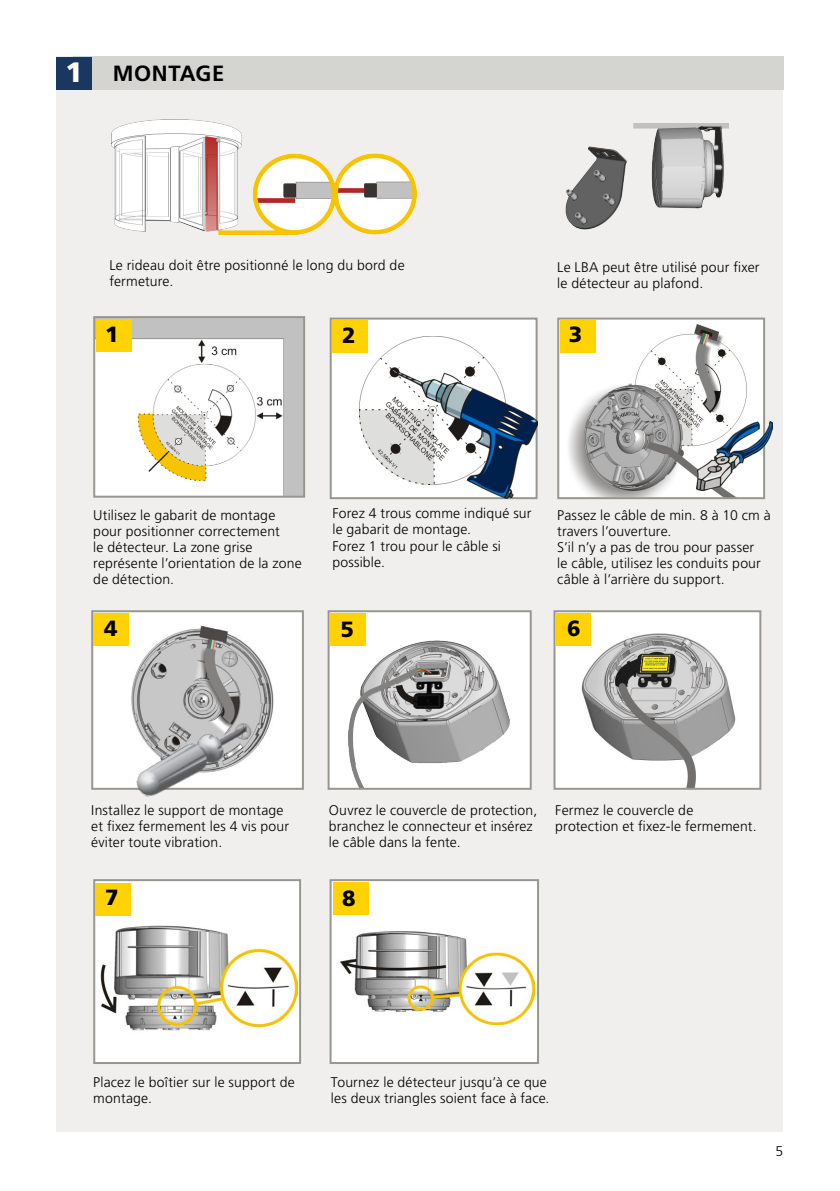
<style>
.page{position:relative;width:840px;height:1191px;background:#fff}
.page>*{position:absolute;margin:0;border:0;box-sizing:border-box;transform-origin:0 0}
.t1{font:900 28px "Frutiger LT Std";color:#fff}
.t2{font:900 22px "Frutiger LT Std";color:#000}
.t3{font:700 22px "Frutiger LT Std";letter-spacing:.025em;color:#000}
.t4{font:300 14px/16px "Frutiger LT Std";letter-spacing:.01em;color:#000}
</style>
<div class="page">
<div style="left:57px;top:56px;width:725px;height:1076px;background:#f0efee"></div>
<div style="left:92px;top:611px;width:211px;height:178px;background:#fff"></div>
<img style="left:94px;top:625px;width:180px;height:132px">
<div style="left:91px;top:610px;width:213px;height:180px;border:2px solid #969890"></div>
<div style="left:558px;top:318px;width:205px;height:180px;background:#fff"></div>
<img style="left:568px;top:324px;width:179px;height:172px">
<div style="left:557px;top:317px;width:207px;height:182px;border:2px solid #969890"></div>
<div style="left:330px;top:318px;width:206px;height:180px;background:#fff"></div>
<img style="left:359px;top:336px;width:136px;height:138px">
<div style="left:329px;top:317px;width:208px;height:182px;border:2px solid #969890"></div>
<img style="left:96px;top:319px;width:206px;height:175px">
<div style="left:93px;top:316px;width:212px;height:181px;border:2px solid #969890"></div>
<div style="left:94px;top:880px;width:206px;height:183px;background:#fff"></div>
<img style="left:96px;top:914px;width:202px;height:117px">
<div style="left:93px;top:879px;width:208px;height:185px;border:2px solid #969890"></div>
<div style="left:330px;top:880px;width:207px;height:183px;background:#fff"></div>
<img style="left:340px;top:931px;width:194px;height:93px">
<div style="left:329px;top:879px;width:209px;height:185px;border:2px solid #969890"></div>
<div style="left:554px;top:611px;width:206px;height:178px;background:#fff"></div>
<img style="left:576px;top:627px;width:160px;height:160px">
<div style="left:553px;top:610px;width:208px;height:180px;border:2px solid #969890"></div>
<div style="left:328px;top:611px;width:202px;height:178px;background:#fff"></div>
<img style="left:348px;top:631px;width:162px;height:156px">
<div style="left:327px;top:610px;width:204px;height:180px;border:2px solid #969890"></div>
<div style="left:96px;top:319px;width:35px;height:32px;background:#ffd200"></div>
<div style="left:332px;top:320px;width:35px;height:33px;background:#ffd200"></div>
<div style="left:560px;top:320px;width:35px;height:33px;background:#ffd200"></div>
<div style="left:93px;top:612px;width:36px;height:33px;background:#ffd200"></div>
<div style="left:329px;top:612px;width:36px;height:33px;background:#ffd200"></div>
<div style="left:555px;top:612px;width:35px;height:33px;background:#ffd200"></div>
<div style="left:95px;top:882px;width:35px;height:33px;background:#ffd200"></div>
<div style="left:333px;top:882px;width:35px;height:33px;background:#ffd200"></div>
<div style="left:73px;top:57px;width:709px;height:33px;background:#d4d4d1"></div>
<div style="left:57px;top:57px;width:35px;height:33px;background:#1a3760"></div>
<img style="left:393px;top:370px;width:143px;height:128px">
<img style="left:134px;top:704px;width:113px;height:93px">
<img style="left:111px;top:120px;width:305px;height:115px">
<img style="left:565px;top:124px;width:162px;height:106px">
<img style="left:695px;top:421px;width:76px;height:69px">
<h1 class="t1" style="left:65px;top:55px;width:19px">1</h1>
<h2 class="t3" style="left:113px;top:60px;width:113px">MONTAGE</h2>
<p class="t4" style="left:109px;top:257px;width:296px">Le rideau doit être positionné le long du bord de fermeture.</p>
<p class="t4" style="left:557px;top:259px;width:204px">Le LBA peut être utilisé pour fixer le détecteur au plafond.</p>
<h2 class="t2" style="left:105px;top:321px;width:15px">1</h2>
<h2 class="t2" style="left:342px;top:322px;width:15px">2</h2>
<h2 class="t2" style="left:568px;top:321px;width:15px">3</h2>
<p class="t4" style="left:93px;top:507px;width:210px">Utilisez le gabarit de montage pour positionner correctement<br>le détecteur. La zone grise représente l’orientation de la zone de détection.</p>
<p class="t4" style="left:332px;top:506px;width:200px">Forez 4 trous comme indiqué sur le gabarit de montage.<br>Forez 1 trou pour le câble si possible.</p>
<p class="t4" style="left:557px;top:507px;width:215px">Passez le câble de min. 8 à 10 cm à travers l’ouverture.<br>S’il n’y a pas de trou pour passer<br>le câble, utilisez les conduits pour câble à l’arrière du support.</p>
<h2 class="t2" style="left:104px;top:615px;width:15px">4</h2>
<h2 class="t2" style="left:340px;top:615px;width:15px">5</h2>
<h2 class="t2" style="left:567px;top:615px;width:15px">6</h2>
<p class="t4" style="left:91px;top:802px;width:199px">Installez le support de montage et fixez fermement les 4 vis pour éviter toute vibration.</p>
<p class="t4" style="left:329px;top:802px;width:210px">Ouvrez le couvercle de protection, branchez le connecteur et insérez le câble dans la fente.</p>
<p class="t4" style="left:555px;top:802px;width:203px">Fermez le couvercle de protection et fixez-le fermement.</p>
<h2 class="t2" style="left:105px;top:883px;width:15px">7</h2>
<h2 class="t2" style="left:342px;top:884px;width:15px">8</h2>
<p class="t4" style="left:93px;top:1074px;width:203px">Placez le boîtier sur le support de montage.</p>
<p class="t4" style="left:331px;top:1074px;width:220px">Tournez le détecteur jusqu’à ce que les deux triangles soient face à face.</p>
<p class="t4" style="left:775px;top:1143px;width:9px">5</p>
</div>
